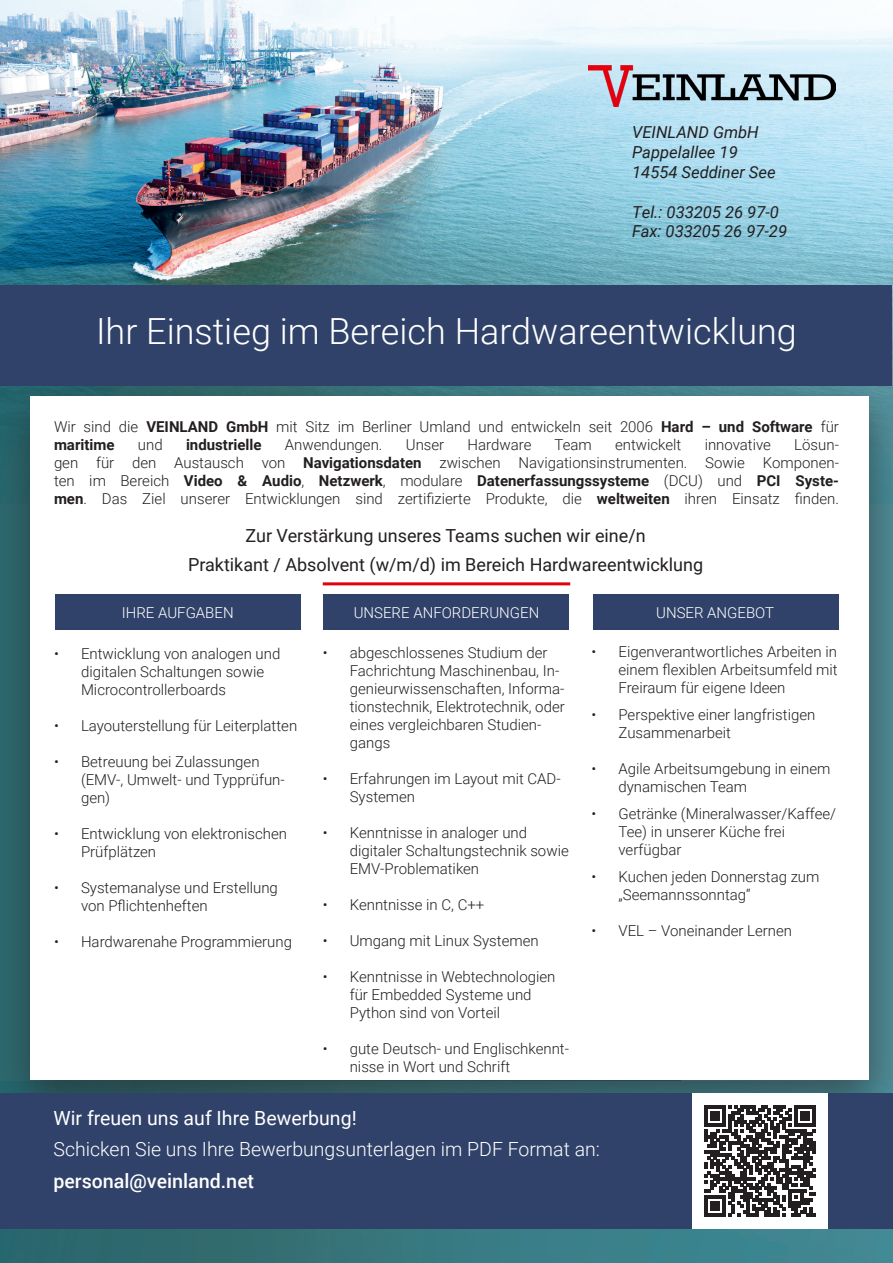
<style>
.page{position:relative;width:893px;height:1263px;background:#fff}
.page>*{position:absolute;margin:0;border:0;box-sizing:border-box;transform-origin:0 0}
.t1{font:300 36px "Roboto";color:#fff}
.t2{font:300 19.5px "Roboto";color:#fff}
.t3{font:19.5px "Roboto";color:#fff}
.t4{font:500 19.5px "Roboto";color:#fff}
.t5{font:18px/28.5px "Roboto";color:#231f20;text-align:center}
.t6{font:italic 16.5px "Roboto";color:#231f20}
.t7{font:300 15px/18px "Roboto";color:#231f20}
.t8{font:300 15px "Roboto";color:#fff}
.t9{font:700 15px "Roboto";color:#231f20}
.s1{font-weight:700}
</style>
<div class="page">
<img style="left:0;top:1229px;width:893px;height:34px">
<img style="left:0;top:0;width:893px;height:373px">
<div style="left:0;top:373px;width:893px;height:760px;background:#231f20;opacity:.53"></div>
<div style="left:31px;top:397px;width:838px;height:683px;background:#fff"></div>
<div style="left:0;top:1093px;width:893px;height:136px;background:#304269"></div>
<div style="left:1px;top:285px;width:891px;height:101px;background:#304269"></div>
<img style="left:588px;top:66px;width:248px;height:41px">
<hr style="left:323px;top:582px;width:247px;height:3px;background:#e3000f">
<div style="left:593px;top:595px;width:246px;height:35px;background:#304269"></div>
<div style="left:323px;top:595px;width:246px;height:35px;background:#304269"></div>
<div style="left:55px;top:595px;width:246px;height:35px;background:#304269"></div>
<div style="left:693px;top:1093px;width:135px;height:135px;background:#fff"></div>
<svg style="left:705px;top:1105px;width:111px;height:111px"></svg>
<p class="t6" style="left:632px;top:121px;width:128px">VEINLAND GmbH</p>
<p class="t6" style="left:632px;top:141px;width:107px">Pappelallee 19</p>
<p class="t6" style="left:632px;top:161px;width:145px">14554 Seddiner See</p>
<p class="t6" style="left:632px;top:200px;width:148px">Tel.: 033205 26 97-0</p>
<p class="t6" style="left:632px;top:220px;width:156px">Fax: 033205 26 97-29</p>
<p class="t1" style="left:96px;top:306px;width:702px">Ihr Einstieg im Bereich Hardwareentwicklung</p>
<p class="t7" style="left:54px;top:417px;width:786px">Wir sind die <span class="s1">VEINLAND GmbH</span> mit Sitz im Berliner Umland und entwickeln seit 2006 <span class="s1">Hard – und Software</span> für <span class="s1">maritime</span></p>
<p class="t7" style="left:138px;top:435px;width:26px">und</p>
<p class="t9" style="left:186px;top:434px;width:77px">industrielle</p>
<p class="t7" style="left:285px;top:435px;width:99px">Anwendungen.</p>
<p class="t7" style="left:406px;top:435px;width:40px">Unser</p>
<p class="t7" style="left:468px;top:435px;width:65px">Hardware</p>
<p class="t7" style="left:554px;top:435px;width:39px">Team</p>
<p class="t7" style="left:615px;top:435px;width:68px">entwickelt</p>
<p class="t7" style="left:705px;top:435px;width:68px">innovative</p>
<p class="t7" style="left:54px;top:435px;width:786px;text-align:justify;text-indent:740px">Lösun&shy;gen für den Austausch von <span class="s1">Navigationsdaten</span> zwischen Navigationsinstrumenten. Sowie Komponen&shy;ten im Bereich <span class="s1">Video &amp; Audio</span>, <span class="s1">Netzwerk</span>, modulare <span class="s1">Datenerfassungssysteme</span> (DCU) und <span class="s1">PCI Syste&shy;men</span>. Das Ziel unserer Entwicklungen sind zertifizierte Produkte, die <span class="s1">weltweiten</span> ihren Einsatz finden.</p>
<p class="t5" style="left:188px;top:521px;width:517px">Zur Verstärkung unseres Teams suchen wir eine/n<br>Praktikant / Absolvent (w/m/d) im Bereich Hardwareentwicklung</p>
<p class="t8" style="left:122px;top:602px;width:113px">IHRE AUFGABEN</p>
<p class="t8" style="left:354px;top:602px;width:187px">UNSERE ANFORDERUNGEN</p>
<p class="t8" style="left:656px;top:602px;width:119px">UNSER ANGEBOT</p>
<p class="t7" style="left:81px;top:644px;width:201px;text-indent:-27px">• Entwicklung von analogen und digitalen Schaltungen sowie<br>Microcontrollerboards</p>
<p class="t7" style="left:54px;top:716px;width:245px">• Layouterstellung für Leiterplatten</p>
<p class="t7" style="left:81px;top:752px;width:205px;text-indent:-27px">• Betreuung bei Zulassungen (EMV-, Umwelt- und Typprüfun&shy;gen)</p>
<p class="t7" style="left:81px;top:824px;width:207px;text-indent:-27px">• Entwicklung von elektronischen<br>Prüfplätzen</p>
<p class="t7" style="left:81px;top:878px;width:198px;text-indent:-27px">• Systemanalyse und Erstellung von Pflichtenheften</p>
<p class="t7" style="left:54px;top:932px;width:239px">• Hardwarenahe Programmierung</p>
<p class="t7" style="left:350px;top:643px;width:217px;text-indent:-27px">• abgeschlossenes Studium der<br>Fachrichtung Maschinenbau, In&shy;genieurwissenschaften, Informa&shy;tionstechnik, Elektrotechnik, oder eines vergleichbaren Studien&shy;gangs</p>
<p class="t7" style="left:350px;top:769px;width:212px;text-indent:-27px">• Erfahrungen im Layout mit CAD-<br>Systemen</p>
<p class="t7" style="left:350px;top:823px;width:221px;text-indent:-27px">• Kenntnisse in analoger und digitaler Schaltungstechnik sowie<br>EMV-Problematiken</p>
<p class="t7" style="left:323px;top:895px;width:163px">• Kenntnisse in C, C++</p>
<p class="t7" style="left:323px;top:931px;width:217px">• Umgang mit Linux Systemen</p>
<p class="t7" style="left:350px;top:967px;width:207px;text-indent:-27px">• Kenntnisse in Webtechnologien für Embedded Systeme und<br>Python sind von Vorteil</p>
<p class="t7" style="left:350px;top:1039px;width:221px;text-indent:-27px">• gute Deutsch- und Englischkennt&shy;nisse in Wort und Schrift</p>
<p class="t7" style="left:618px;top:642px;width:221px;text-align:justify;text-indent:-27px">• Eigenverantwortliches Arbeiten in einem flexiblen Arbeitsumfeld mit Freiraum für eigene Ideen</p>
<p class="t7" style="left:618px;top:705px;width:198px;text-indent:-27px">• Perspektive einer langfristigen<br>Zusammenarbeit</p>
<p class="t7" style="left:618px;top:759px;width:214px;text-indent:-27px">• Agile Arbeitsumgebung in einem dynamischen Team</p>
<p class="t7" style="left:618px;top:804px;width:219px;text-indent:-27px">• Getränke (Mineralwasser/Kaffee/<br>Tee) in unserer Küche frei verfügbar</p>
<p class="t7" style="left:618px;top:867px;width:202px;text-indent:-27px">• Kuchen jeden Donnerstag zum „Seemannssonntag“</p>
<p class="t7" style="left:591px;top:921px;width:202px">• VEL – Voneinander Lernen</p>
<p class="t3" style="left:54px;top:1104px;width:305px">Wir freuen uns auf Ihre Bewerbung!</p>
<p class="t2" style="left:54px;top:1135px;width:548px">Schicken Sie uns Ihre Bewerbungsunterlagen im PDF Format an:</p>
<p class="t4" style="left:54px;top:1167px;width:202px">personal@veinland.net</p>
</div>
